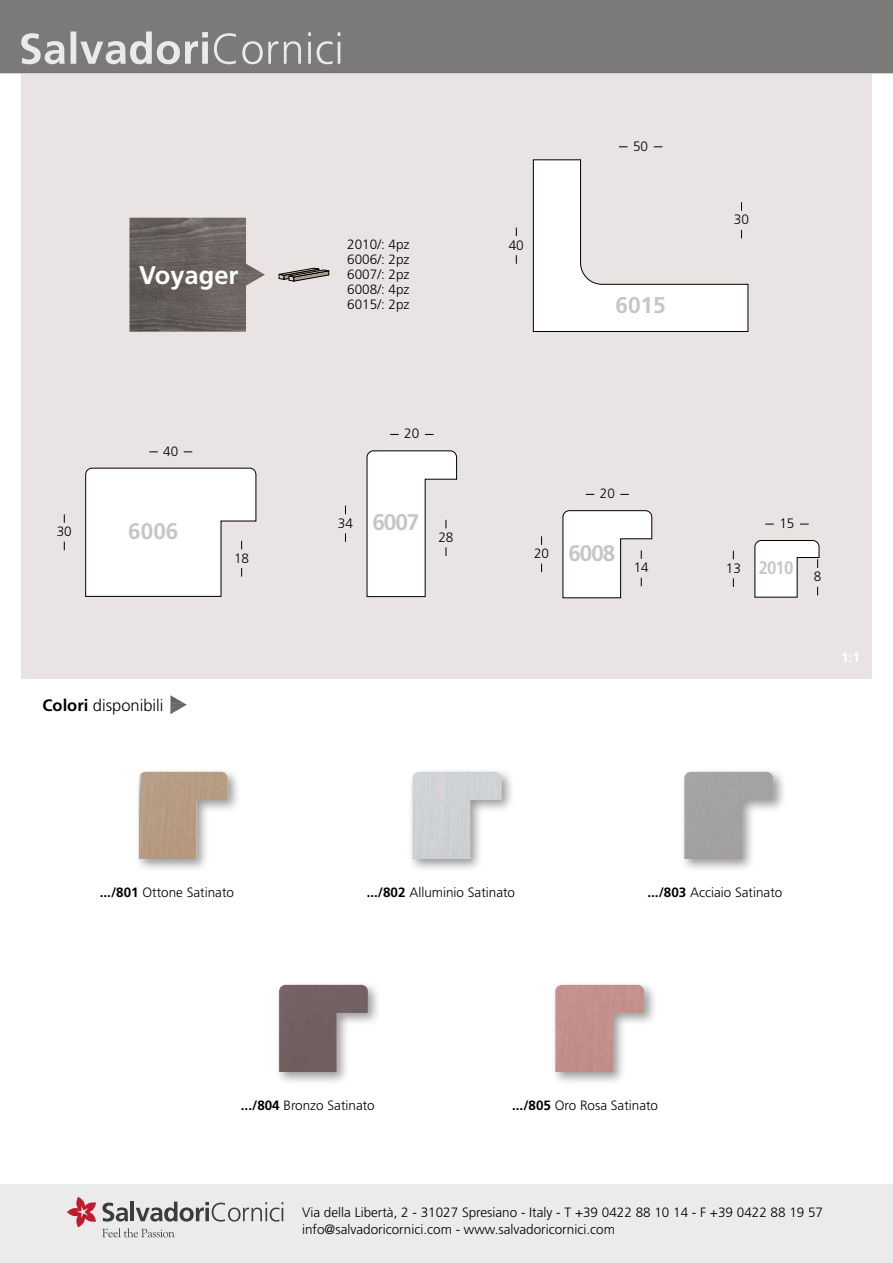
<style>
.page{position:relative;width:893px;height:1263px;background:#fff}
.page>*{position:absolute;margin:0;border:0;box-sizing:border-box;transform-origin:0 0}
.t1{font:700 25.5px "Frutiger LT Std";color:#fff}
.t2{font:700 22.65px "Frutiger LT Std";letter-spacing:-.025em;color:#c6c6c6}
.t3{font:700 22.5px "Frutiger LT Std";letter-spacing:-.025em;color:#c6c6c6}
.t4{font:700 condensed 18.15px "Frutiger LT Std";color:#c6c6c6}
.t5{font:300 16.5px "Frutiger LT Std";color:#000}
.t6{font:300 13.65px "Frutiger LT Std";color:#000}
.t7{font:300 13.5px/15px "Frutiger LT Std";color:#000}
.t8{font:700 13.5px "Frutiger LT Std";color:#fff}
.s1{font-weight:700}
</style>
<div class="page">
<div style="left:0;top:0;width:893px;height:73px;background:#7c7a79"></div>
<svg style="left:21px;top:32px;width:319px;height:32px"></svg>
<div style="left:0;top:1185px;width:893px;height:78px;background:#ecebeb"></div>
<svg style="left:67px;top:1197px;width:29px;height:30px"></svg>
<svg style="left:102px;top:1202px;width:26px;height:19px"></svg>
<hr style="left:131px;top:1201px;width:3px;height:20px;background:#3c3c3b">
<svg style="left:136px;top:1201px;width:147px;height:20px"></svg>
<svg style="left:102px;top:1228px;width:73px;height:9px"></svg>
<div style="left:21px;top:74px;width:851px;height:604px;background:#e9e4e3"></div>
<img style="left:170px;top:695px;width:17px;height:19px">
<div style="left:134px;top:767px;width:107px;height:106px;background:#000;opacity:.4"></div>
<img style="left:139px;top:772px;width:89px;height:87px">
<div style="left:408px;top:767px;width:107px;height:106px;background:#000;opacity:.4"></div>
<img style="left:412px;top:772px;width:89px;height:87px">
<div style="left:680px;top:767px;width:107px;height:106px;background:#000;opacity:.4"></div>
<img style="left:684px;top:772px;width:89px;height:87px">
<div style="left:275px;top:980px;width:107px;height:106px;background:#000;opacity:.4"></div>
<img style="left:279px;top:985px;width:89px;height:87px">
<div style="left:551px;top:980px;width:107px;height:106px;background:#000;opacity:.4"></div>
<img style="left:555px;top:985px;width:89px;height:87px">
<img style="left:129px;top:218px;width:136px;height:114px">
<svg style="left:279px;top:268px;width:51px;height:13px"></svg>
<svg style="left:533px;top:159px;width:215px;height:173px"></svg>
<svg style="left:85px;top:468px;width:171px;height:129px;background:#f6f5f5"></svg>
<svg style="left:367px;top:450px;width:90px;height:147px"></svg>
<svg style="left:754px;top:540px;width:65px;height:57px"></svg>
<svg style="left:563px;top:510px;width:89px;height:88px"></svg>
<h1 class="t1" style="left:139px;top:260px;width:101px">Voyager</h1>
<p class="t7" style="left:57px;top:524px;width:17px">30</p>
<p class="t7" style="left:163px;top:444px;width:17px">40</p>
<h3 class="t3" style="left:128px;top:518px;width:52px">6006</h3>
<p class="t5" style="left:43px;top:695px;width:123px"><span class="s1">Colori</span> disponibili</p>
<p class="t7" style="left:234px;top:551px;width:17px">18</p>
<p class="t6" style="left:633px;top:138px;width:17px">50</p>
<p class="t6" style="left:734px;top:212px;width:17px">30</p>
<p class="t7" style="left:347px;top:237px;width:64px;text-align:justify">2010/: 4pz 6006/: 2pz 6007/: 2pz 6008/: 4pz 6015/: 2pz</p>
<p class="t6" style="left:509px;top:237px;width:17px">40</p>
<h2 class="t2" style="left:615px;top:292px;width:52px">6015</h2>
<p class="t6" style="left:404px;top:426px;width:17px">20</p>
<p class="t7" style="left:600px;top:486px;width:17px">20</p>
<p class="t6" style="left:338px;top:515px;width:17px">34</p>
<h2 class="t2" style="left:372px;top:509px;width:49px">6007</h2>
<p class="t6" style="left:438px;top:529px;width:17px">28</p>
<p class="t6" style="left:779px;top:516px;width:17px">15</p>
<p class="t7" style="left:534px;top:546px;width:17px">20</p>
<h3 class="t3" style="left:569px;top:540px;width:48px">6008</h3>
<p class="t7" style="left:634px;top:560px;width:17px">14</p>
<p class="t6" style="left:726px;top:560px;width:17px">13</p>
<h3 class="t4" style="left:759px;top:557px;width:37px">2010</h3>
<p class="t6" style="left:814px;top:569px;width:9px">8</p>
<p class="t8" style="left:841px;top:649px;width:20px">1:1</p>
<p class="t7" style="left:100px;top:885px;width:136px"><span class="s1">.../801</span> Ottone Satinato</p>
<p class="t7" style="left:367px;top:885px;width:150px"><span class="s1">.../802</span> Alluminio Satinato</p>
<p class="t7" style="left:647px;top:885px;width:136px"><span class="s1">.../803</span> Acciaio Satinato</p>
<p class="t7" style="left:241px;top:1098px;width:135px"><span class="s1">.../804</span> Bronzo Satinato</p>
<p class="t7" style="left:512px;top:1098px;width:147px"><span class="s1">.../805</span> Oro Rosa Satinato</p>
<p class="t7" style="left:302px;top:1205px;width:522px;line-height:16.2px">Via della Libertà, 2 - 31027 Spresiano - Italy - T +39 0422 88 10 14 - F +39 0422 88 19 57 info@salvadoricornici.com - www.salvadoricornici.com</p>
</div>
